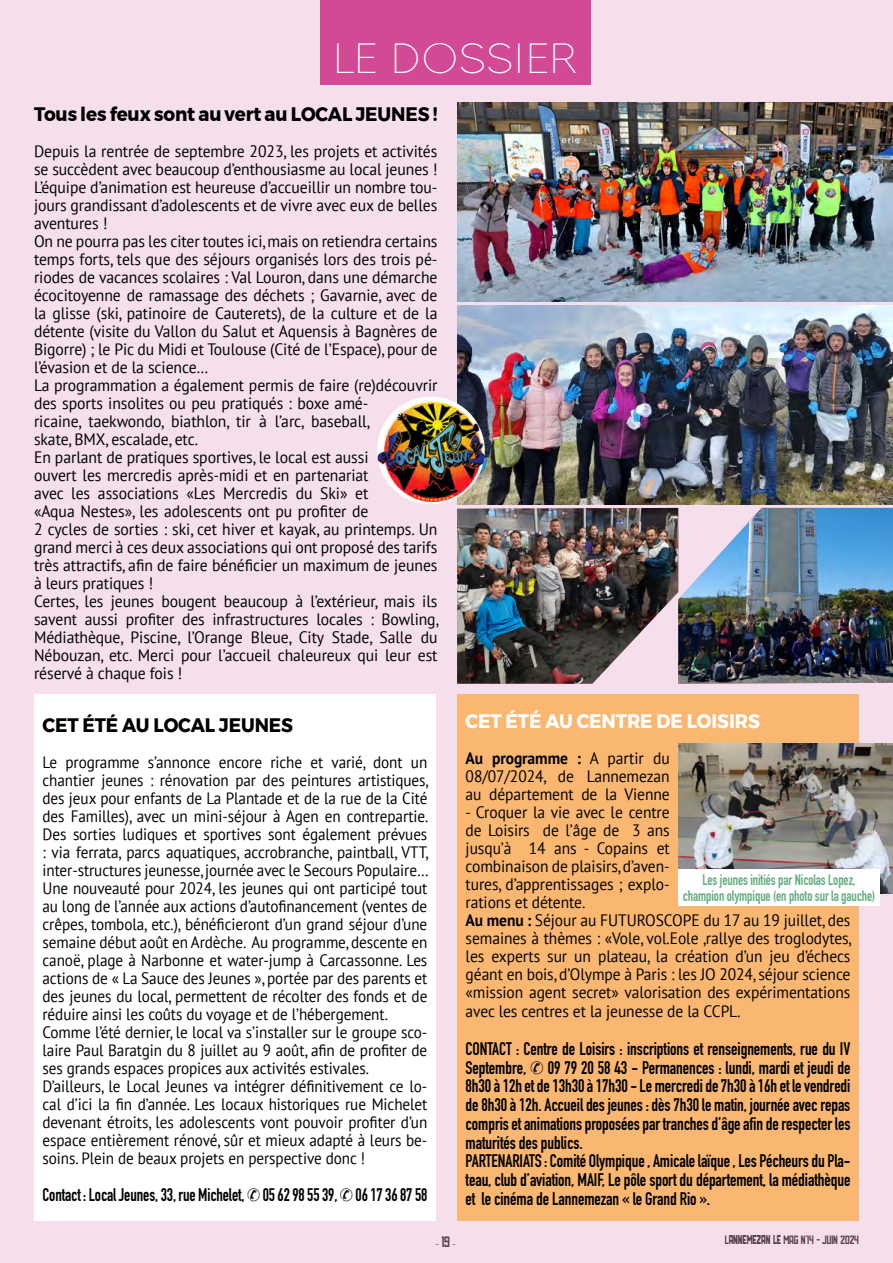
<style>
.page{position:relative;width:893px;height:1263px;background:#f5dfec}
.page>*{position:absolute;margin:0;border:0;box-sizing:border-box;transform-origin:0 0}
.t1{font:100 42px "Morn";letter-spacing:.025em;color:#fff;scale:1.04 1}
.t2{font:700 19.5px "Gontserrat";letter-spacing:-.005em;color:#000;scale:.94 1}
.t3{font:700 19.5px "Gontserrat";letter-spacing:-.005em;color:#fff;scale:.94 1}
.t4{font:700 18px/18.8px "DIN Condensed";letter-spacing:-.005em;color:#000;scale:.96 1}
.t5{font:700 18px "DIN Condensed";letter-spacing:-.005em;color:#000;scale:.93 1}
.t6{font:16.5px/18px "PT Sans";letter-spacing:-.005em;color:#000;scale:.95 1}
.t7{font:16.5px/18px "PT Sans";letter-spacing:-.005em;color:#000;scale:.92 1}
.t8{font:16.5px/18px "PT Sans";letter-spacing:-.005em;color:#000;text-align:justify;scale:.94 1}
.t9{font:700 15px/16.5px "DIN Condensed";letter-spacing:-.005em;color:#65ad81;text-align:center;scale:.92 1}
.t10{font:12px "Hal Hal";letter-spacing:-.01em;color:#000;scale:.96 1}
.t11{font:9.75px "Avenir";color:#000;scale:.96 1}
.s1{font-weight:700}
.s2{font-family:"Hal Hal";font-size:15px}
</style>
<div class="page">
<div style="left:320px;top:0;width:271px;height:85px;background:#d24a95"></div>
<img style="left:457px;top:102px;width:436px;height:199px">
<img style="left:457px;top:305px;width:436px;height:199px">
<img style="left:457px;top:508px;width:436px;height:176px">
<div style="left:34px;top:694px;width:402px;height:526px;background:#fff"></div>
<div style="left:457px;top:694px;width:402px;height:526px;background:#f9b772"></div>
<img style="left:377px;top:397px;width:108px;height:107px;border-radius:54px">
<img style="left:678px;top:743px;width:215px;height:150px">
<div style="left:678px;top:869px;width:202px;height:37px;background:#fff"></div>
<h1 class="t1" style="left:333px;top:33px;width:236px">LE DOSSIER</h1>
<p class="t2" style="left:34px;top:98px;width:431px">Tous les feux sont au vert au LOCAL JEUNES !</p>
<p class="t6" style="left:34px;top:142px;width:427px">Depuis la rentrée de septembre 2023, les projets et activités se succèdent avec beaucoup d’enthousiasme au local jeunes !<br>L’équipe d’animation est heureuse d’accueillir un nombre tou&shy;jours grandissant d’adolescents et de vivre avec eux de belles aventures !<br>On ne pourra pas les citer toutes ici, mais on retiendra certains temps forts, tels que des séjours organisés lors des trois pé&shy;riodes de vacances scolaires : Val Louron, dans une démarche écocitoyenne de ramassage des déchets ; Gavarnie, avec de la glisse (ski, patinoire de Cauterets), de la culture et de la détente (visite du Vallon du Salut et Aquensis à Bagnères de Bigorre) ; le Pic du Midi et Toulouse (Cité de l’Espace), pour de l’évasion et de la science…<br>La programmation a également permis de faire (re)découvrir des sports insolites ou peu pratiqués : boxe amé-<br>ricaine, taekwondo, biathlon, tir à l’arc, baseball,<br>skate, BMX, escalade, etc.<br>En parlant de pratiques sportives, le local est aussi<br>ouvert les mercredis après-midi et en partenariat<br>avec les associations «Les Mercredis du Ski» et<br>«Aqua Nestes», les adolescents ont pu profiter de<br>2 cycles de sorties : ski, cet hiver et kayak, au printemps. Un grand merci à ces deux associations qui ont proposé des tarifs très attractifs, afin de faire bénéficier un maximum de jeunes à leurs pratiques !<br>Certes, les jeunes bougent beaucoup à l’extérieur, mais ils savent aussi profiter des infrastructures locales : Bowling, Médiathèque, Piscine, l’Orange Bleue, City Stade, Salle du Nébouzan, etc. Merci pour l’accueil chaleureux qui leur est réservé à chaque fois !</p>
<p class="t2" style="left:43px;top:709px;width:268px">CET ÉTÉ AU LOCAL JEUNES</p>
<p class="t7" style="left:43px;top:753px;width:421px">Le programme s’annonce encore riche et varié, dont un chantier jeunes : rénovation par des peintures artistiques, des jeux pour enfants de La Plantade et de la rue de la Cité des Familles), avec un mini-séjour à Agen en contrepartie.<br>Des sorties ludiques et sportives sont également prévues : via ferrata, parcs aquatiques, accrobranche, paintball, VTT, inter-structures jeunesse, journée avec le Secours Populaire… Une nouveauté pour 2024, les jeunes qui ont participé tout au long de l’année aux actions d’autofinancement (ventes de crêpes, tombola, etc.), bénéficieront d’un grand séjour d’une semaine début août en Ardèche. Au programme, descente en canoë, plage à Narbonne et water-jump à Carcassonne. Les actions de « La Sauce des Jeunes », portée par des parents et des jeunes du local, permettent de récolter des fonds et de réduire ainsi les coûts du voyage et de l’hébergement.<br>Comme l’été dernier, le local va s’installer sur le groupe sco&shy;laire Paul Baratgin du 8 juillet au 9 août, afin de profiter de ses grands espaces propices aux activités estivales.<br>D’ailleurs, le Local Jeunes va intégrer définitivement ce lo&shy;cal d’ici la fin d’année. Les locaux historiques rue Michelet devenant étroits, les adolescents vont pouvoir profiter d’un espace entièrement rénové, sûr et mieux adapté à leurs be&shy;soins. Plein de beaux projets en perspective donc !</p>
<p class="t5" style="left:43px;top:1183px;width:415px">Contact : Local Jeunes, 33, rue Michelet, 05 62 98 55 39, 06 17 36 87 58</p>
<p class="t3" style="left:466px;top:706px;width:314px">CET ÉTÉ AU CENTRE DE LOISIRS</p>
<p class="t8" style="left:466px;top:749px;width:219px"><span class="s1">Au programme :</span> A partir du 08/07/2024, de Lannemezan au département de la Vienne</p>
<p class="t8" style="left:466px;top:803px;width:412px;text-align:left">- Croquer la vie avec le centre<br>de Loisirs de l’âge de 3 ans<br>jusqu’à 14 ans - Copains et<br>combinaison de plaisirs, d’aven-<br>tures, d’apprentissages ; explo-<br>rations et détente.<br><span class="s1">Au menu :</span> Séjour au FUTUROSCOPE du 17 au 19 juillet, des semaines à thèmes : «Vole, vol.Eole ,rallye des troglodytes, les experts sur un plateau, la création d’un jeu d’échecs géant en bois, d’Olympe à Paris : les JO 2024, séjour science «mission agent secret» valorisation des expérimentations avec les centres et la jeunesse de la CCPL.</p>
<p class="t4" style="left:466px;top:1039px;width:402px">CONTACT : Centre de Loisirs : inscriptions et renseignements, rue du IV Septembre, 09 79 20 58 43 - Permanences : lundi, mardi et jeudi de 8h30 à 12h et de 13h30 à 17h30 - Le mercredi de 7h30 à 16h et le vendredi de 8h30 à 12h. Accueil des jeunes : dès 7h30 le matin, journée avec repas compris et animations proposées par tranches d’âge afin de respecter les maturités des publics.<br>PARTENARIATS : Comité Olympique , Amicale laïque , Les Pécheurs du Pla&shy;teau, club d’aviation, MAIF, Le pôle sport du département, la médiathèque et le cinéma de Lannemezan « le Grand Rio ».</p>
<p class="t9" style="left:683px;top:871px;width:211px">Les jeunes initiés par Nicolas Lopez, champion olympique (en photo sur la gauche)</p>
<p class="t11" style="left:436px;top:1237px;width:22px">- <span class="s2">19</span> -</p>
<p class="t10" style="left:725px;top:1234px;width:141px">LANNEMEZAN LE MAG N°14 - JUIN 2024</p>
</div>
